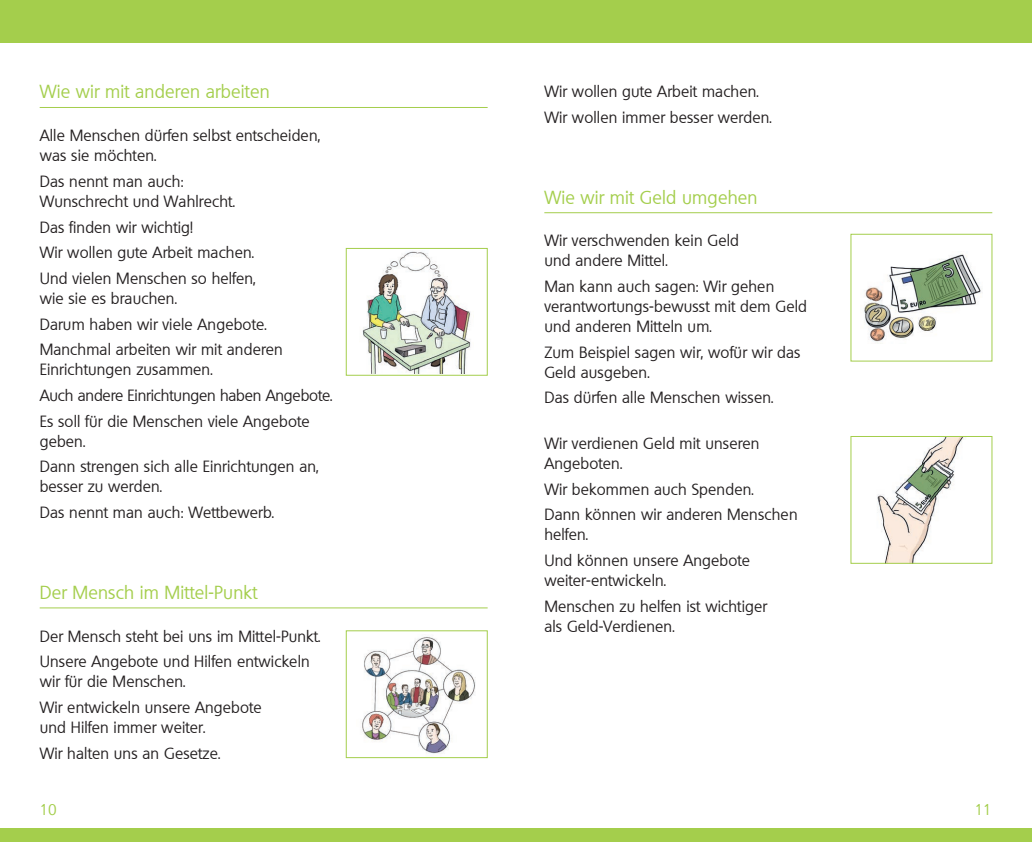
<style>
.page{position:relative;width:1032px;height:842px;background:#fff}
.page>*{position:absolute;margin:0;border:0;box-sizing:border-box;transform-origin:0 0}
.t1{font:18px "Quebec";letter-spacing:.01em;color:#a4ce4c}
.t2{font:15.5px/25.7px "Quebec";letter-spacing:.01em;color:#231f20}
.t3{font:15px "Quebec";color:#a4ce4c}
</style>
<div class="page">
<div style="left:507px;top:828px;width:525px;height:14px;background:#a4ce4c"></div>
<div style="left:507px;top:0;width:525px;height:43px;background:#a4ce4c"></div>
<div style="left:0;top:0;width:524px;height:43px;background:#a4ce4c"></div>
<div style="left:0;top:828px;width:524px;height:14px;background:#a4ce4c"></div>
<hr style="left:40px;top:107px;width:448px;height:1px;background:#a4ce4c">
<hr style="left:40px;top:607px;width:448px;height:1px;background:#a4ce4c">
<hr style="left:544px;top:212px;width:448px;height:1px;background:#a4ce4c">
<img style="left:362px;top:251px;width:109px;height:122px">
<div style="left:346px;top:248px;width:142px;height:128px;border:1px solid #a4ce4c"></div>
<img style="left:362px;top:636px;width:114px;height:118px">
<div style="left:346px;top:630px;width:142px;height:128px;border:1px solid #a4ce4c"></div>
<img style="left:864px;top:254px;width:118px;height:90px">
<img style="left:877px;top:438px;width:87px;height:124px">
<div style="left:850px;top:436px;width:142px;height:128px;border:1px solid #a4ce4c"></div>
<p class="t1" style="left:40px;top:80px;width:232px">Wie wir mit anderen arbeiten</p>
<p class="t2" style="left:40px;top:126px;width:282px;line-height:20px">Alle Menschen dürfen selbst entscheiden, was sie möchten.</p>
<p class="t2" style="left:40px;top:171px;width:197px;line-height:20px">Das nennt man auch:<br>Wunschrecht und Wahlrecht.</p>
<p class="t2" style="left:40px;top:214px;width:218px">Das finden wir wichtig!<br>Wir wollen gute Arbeit machen.<br>Und vielen Menschen so helfen,</p>
<p class="t2" style="left:40px;top:285px;width:245px">wie sie es brauchen.<br>Darum haben wir viele Angebote.<br>Manchmal arbeiten wir mit anderen</p>
<p class="t2" style="left:40px;top:357px;width:294px">Einrichtungen zusammen.<br>Auch andere Einrichtungen haben Angebote.<br>Es soll für die Menschen viele Angebote</p>
<p class="t2" style="left:40px;top:428px;width:281px">geben.<br>Dann strengen sich alle Einrichtungen an,</p>
<p class="t2" style="left:40px;top:474px;width:236px">besser zu werden.<br>Das nennt man auch: Wettbewerb.</p>
<p class="t1" style="left:40px;top:581px;width:219px">Der Mensch im Mittel-Punkt</p>
<p class="t2" style="left:40px;top:623px;width:282px">Der Mensch steht bei uns im Mittel-Punkt.<br>Unsere Angebote und Hilfen entwickeln</p>
<p class="t2" style="left:40px;top:669px;width:224px">wir für die Menschen.<br>Wir entwickeln unsere Angebote</p>
<p class="t2" style="left:40px;top:714px;width:182px">und Hilfen immer weiter.<br>Wir halten uns an Gesetze.</p>
<p class="t2" style="left:544px;top:79px;width:229px">Wir wollen gute Arbeit machen.<br>Wir wollen immer besser werden.</p>
<p class="t1" style="left:544px;top:186px;width:215px">Wie wir mit Geld umgehen</p>
<p class="t2" style="left:544px;top:231px;width:196px;line-height:20px">Wir verschwenden kein Geld und andere Mittel.</p>
<p class="t2" style="left:544px;top:276px;width:264px;line-height:20px">Man kann auch sagen: Wir gehen verantwortungs-bewusst mit dem Geld und anderen Mitteln um.</p>
<p class="t2" style="left:544px;top:342px;width:258px;line-height:20px">Zum Beispiel sagen wir, wofür wir das<br>Geld ausgeben.</p>
<p class="t2" style="left:544px;top:385px;width:231px">Das dürfen alle Menschen wissen.</p>
<p class="t2" style="left:544px;top:433px;width:217px;line-height:20px">Wir verdienen Geld mit unseren<br>Angeboten.</p>
<p class="t2" style="left:544px;top:476px;width:255px">Wir bekommen auch Spenden.<br>Dann können wir anderen Menschen</p>
<p class="t2" style="left:544px;top:522px;width:207px">helfen.<br>Und können unsere Angebote</p>
<p class="t2" style="left:544px;top:568px;width:224px">weiter-entwickeln.<br>Menschen zu helfen ist wichtiger</p>
<p class="t2" style="left:544px;top:613px;width:132px">als Geld-Verdienen.</p>
<p class="t3" style="left:40px;top:800px;width:19px">10</p>
<p class="t3" style="left:975px;top:800px;width:19px">11</p>
</div>
